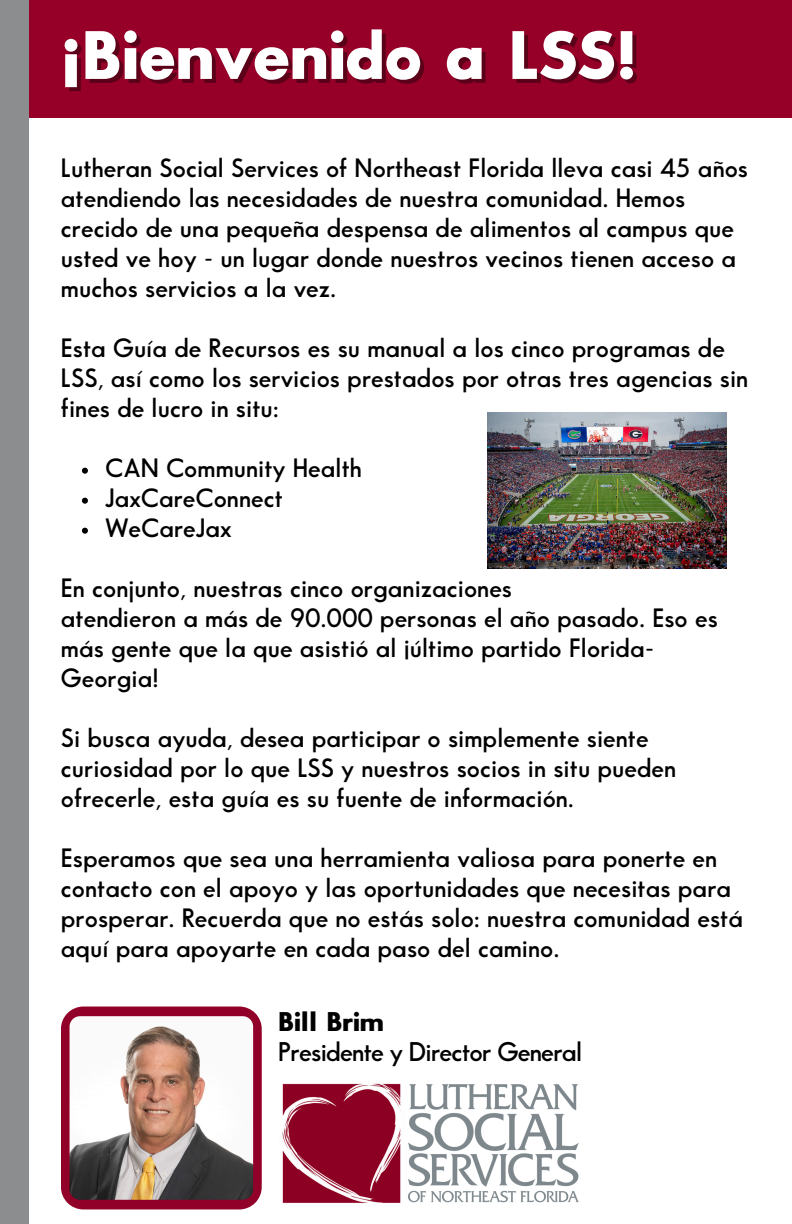
<style>
.page{position:relative;width:792px;height:1224px;background:#fff}
.page>*{position:absolute;margin:0;border:0;box-sizing:border-box;transform-origin:0 0}
.t1{font:67px "Sans Serif Bld FLF";color:#fff}
.t2{font:600 26.4px/30px "Sans Serif FLF";letter-spacing:-.03em;color:#000}
.t3{font:600 26px/30px "Sans Serif FLF";color:#000}
.s1{font-family:"Sans Serif Bld FLF";font-weight:400}
</style>
<div class="page">
<div style="left:0;top:0;width:792px;height:118px;background:#960028"></div>
<div style="left:0;top:0;width:29px;height:1224px;background:#8c8d8f"></div>
<img style="left:282px;top:1083px;width:297px;height:120px">
<svg style="left:82px;top:468px;width:6px;height:6px"></svg>
<svg style="left:82px;top:498px;width:6px;height:6px"></svg>
<svg style="left:82px;top:528px;width:6px;height:6px"></svg>
<svg style="left:61px;top:1007px;width:201px;height:202px;background:#981339"></svg>
<img style="left:70px;top:1016px;width:183px;height:184px;border-radius:10px">
<img style="left:488px;top:413px;width:238px;height:156px">
<p class="t1" style="left:61px;top:29px;width:577px">¡Bienvenido a LSS!</p>
<h2 class="t3" style="left:61px;top:154px;width:689px">Lutheran Social Services of Northeast Florida lleva casi 45 años atendiendo las necesidades de nuestra comunidad. Hemos crecido de una pequeña despensa de alimentos al campus que usted ve hoy - un lugar donde nuestros vecinos tienen acceso a muchos servicios a la vez.</h2>
<h2 class="t3" style="left:61px;top:334px;width:689px">Esta Guía de Recursos es su manual a los cinco programas de<br>LSS, así como los servicios prestados por otras tres agencias sin fines de lucro in situ:</h2>
<p class="t3" style="left:105px;top:454px;width:259px">CAN Community Health</p>
<p class="t3" style="left:105px;top:484px;width:179px">JaxCareConnect</p>
<p class="t3" style="left:105px;top:514px;width:128px">WeCareJax</p>
<h2 class="t3" style="left:61px;top:574px;width:658px">En conjunto, nuestras cinco organizaciones<br>atendieron a más de 90.000 personas el año pasado. Eso es más gente que la que asistió al ¡último partido Florida-Georgia!</h2>
<h2 class="t3" style="left:61px;top:724px;width:617px">Si busca ayuda, desea participar o simplemente siente curiosidad por lo que LSS y nuestros socios in situ pueden ofrecerle, esta guía es su fuente de información.</h2>
<h2 class="t3" style="left:61px;top:844px;width:684px">Esperamos que sea una herramienta valiosa para ponerte en contacto con el apoyo y las oportunidades que necesitas para prosperar. Recuerda que no estás solo: nuestra comunidad está aquí para apoyarte en cada paso del camino.</h2>
<h2 class="t2" style="left:278px;top:1008px;width:306px"><span class="s1">Bill Brim<br></span>Presidente y Director General</h2>
</div>
